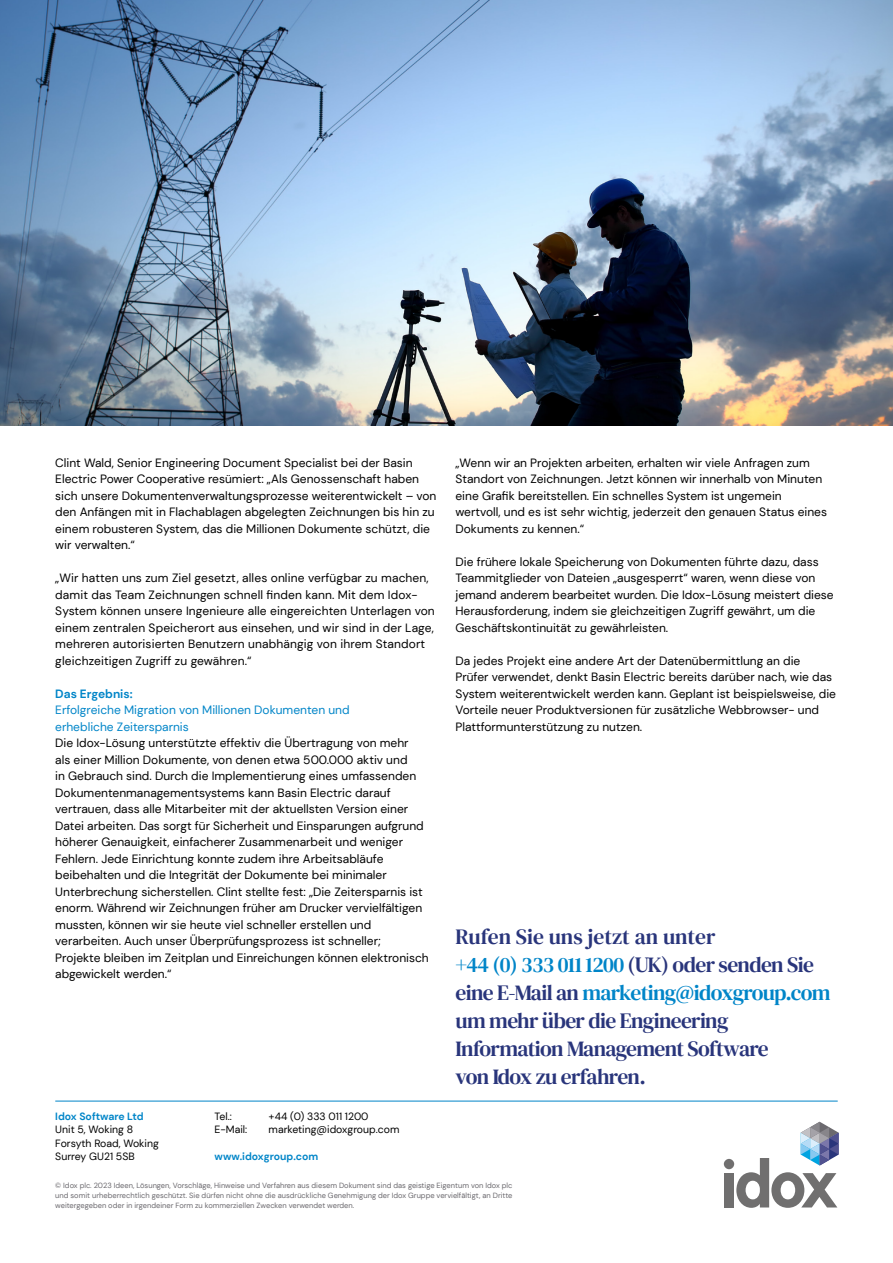
<style>
.page{position:relative;width:893px;height:1263px;background:#fff}
.page>*{position:absolute;margin:0;border:0;box-sizing:border-box;transform-origin:0 0}
.t1{font:21.6px/28px "DM Serif Text";letter-spacing:-.03em;color:#29357b}
.t2{font:12px/16.5px "DM Sans";color:#000}
.t3{font:12px/16.5px "DM Sans";color:#0085c8}
.t4{font:700 12px "DM Sans";color:#0085c8}
.t5{font:10.5px/13.5px "DM Sans";color:#000}
.t6{font:700 10.5px "DM Sans";color:#0085c8}
.t7{font:7.5px/9.8px "DM Sans";color:#6b696e;text-align:justify}
.s1{color:#0085c8}
</style>
<div class="page">
<hr style="left:55px;top:1101px;width:783px;height:1px;background:#0085c8">
<svg style="left:736px;top:1122px;width:103px;height:86px"></svg>
<div style="left:724px;top:1173px;width:10px;height:34px;background:#706f6f"></div>
<div style="left:724px;top:1159px;width:10px;height:10px;background:#706f6f;border-radius:50%"></div>
<img style="left:0;top:0;width:893px;height:425px">
<p class="t2" style="left:55px;top:454px;width:383px">Clint Wald, Senior Engineering Document Specialist bei der Basin Electric Power Cooperative resümiert: „Als Genossenschaft haben sich unsere Dokumentenverwaltungsprozesse weiterentwickelt – von den Anfängen mit in Flachablagen abgelegten Zeichnungen bis hin zu einem robusteren System, das die Millionen Dokumente schützt, die wir verwalten.“</p>
<p class="t2" style="left:55px;top:570px;width:381px">„Wir hatten uns zum Ziel gesetzt, alles online verfügbar zu machen, damit das Team Zeichnungen schnell finden kann. Mit dem Idox-System können unsere Ingenieure alle eingereichten Unterlagen von einem zentralen Speicherort aus einsehen, und wir sind in der Lage, mehreren autorisierten Benutzern unabhängig von ihrem Standort gleichzeitigen Zugriff zu gewähren.“</p>
<p class="t4" style="left:55px;top:686px;width:79px">Das Ergebnis:</p>
<p class="t3" style="left:55px;top:702px;width:296px">Erfolgreiche Migration von Millionen Dokumenten und erhebliche Zeitersparnis</p>
<p class="t2" style="left:55px;top:735px;width:375px">Die Idox-Lösung unterstützte effektiv die Übertragung von mehr<br>als einer Million Dokumente, von denen etwa 500.000 aktiv und<br>in Gebrauch sind. Durch die Implementierung eines umfassenden Dokumentenmanagementsystems kann Basin Electric darauf vertrauen, dass alle Mitarbeiter mit der aktuellsten Version einer Datei arbeiten. Das sorgt für Sicherheit und Einsparungen aufgrund höherer Genauigkeit, einfacherer Zusammenarbeit und weniger Fehlern. Jede Einrichtung konnte zudem ihre Arbeitsabläufe beibehalten und die Integrität der Dokumente bei minimaler Unterbrechung sicherstellen. Clint stellte fest: „Die Zeitersparnis ist enorm. Während wir Zeichnungen früher am Drucker vervielfältigen mussten, können wir sie heute viel schneller erstellen und verarbeiten. Auch unser Überprüfungsprozess ist schneller; Projekte bleiben im Zeitplan und Einreichungen können elektronisch abgewickelt werden.“</p>
<p class="t2" style="left:455px;top:454px;width:373px">„Wenn wir an Projekten arbeiten, erhalten wir viele Anfragen zum Standort von Zeichnungen. Jetzt können wir innerhalb von Minuten eine Grafik bereitstellen. Ein schnelles System ist ungemein wertvoll, und es ist sehr wichtig, jederzeit den genauen Status eines Dokuments zu kennen.“</p>
<p class="t2" style="left:455px;top:553px;width:380px">Die frühere lokale Speicherung von Dokumenten führte dazu, dass Teammitglieder von Dateien „ausgesperrt“ waren, wenn diese von jemand anderem bearbeitet wurden. Die Idox-Lösung meistert diese Herausforderung, indem sie gleichzeitigen Zugriff gewährt, um die Geschäftskontinuität zu gewährleisten.</p>
<p class="t2" style="left:455px;top:652px;width:382px">Da jedes Projekt eine andere Art der Datenübermittlung an die Prüfer verwendet, denkt Basin Electric bereits darüber nach, wie das System weiterentwickelt werden kann. Geplant ist beispielsweise, die Vorteile neuer Produktversionen für zusätzliche Webbrowser- und Plattformunterstützung zu nutzen.</p>
<h1 class="t1" style="left:455px;top:922px;width:377px">Rufen Sie uns jetzt an unter<br><span class="s1">+44 (0) 333 011 1200</span> (UK) oder senden Sie eine E-Mail an <span class="s1">marketing@idoxgroup.com </span>um mehr über die Engineering<br>Information Management Software<br>von Idox zu erfahren.</h1>
<p class="t5" style="left:215px;top:1109px;width:19px">Tel.:</p>
<p class="t5" style="left:269px;top:1109px;width:101px">+44 (0) 333 011 1200</p>
<p class="t5" style="left:215px;top:1123px;width:34px">E-Mail:</p>
<p class="t5" style="left:269px;top:1123px;width:132px">marketing@idoxgroup.com</p>
<p class="t6" style="left:215px;top:1150px;width:105px">www.idoxgroup.com</p>
<p class="t6" style="left:55px;top:1109px;width:90px">Idox Software Ltd</p>
<p class="t5" style="left:55px;top:1123px;width:105px">Unit 5, Woking 8<br>Forsyth Road, Woking<br>Surrey GU21 5SB</p>
<p class="t7" style="left:55px;top:1180px;width:459px">© Idox plc. 2023 Ideen, Lösungen, Vorschläge, Hinweise und Verfahren aus diesem Dokument sind das geistige Eigentum von Idox plc und somit urheberrechtlich geschützt. Sie dürfen nicht ohne die ausdrückliche Genehmigung der Idox Gruppe vervielfältigt, an Dritte weitergegeben oder in irgendeiner Form zu kommerziellen Zwecken verwendet werden.</p>
</div>
